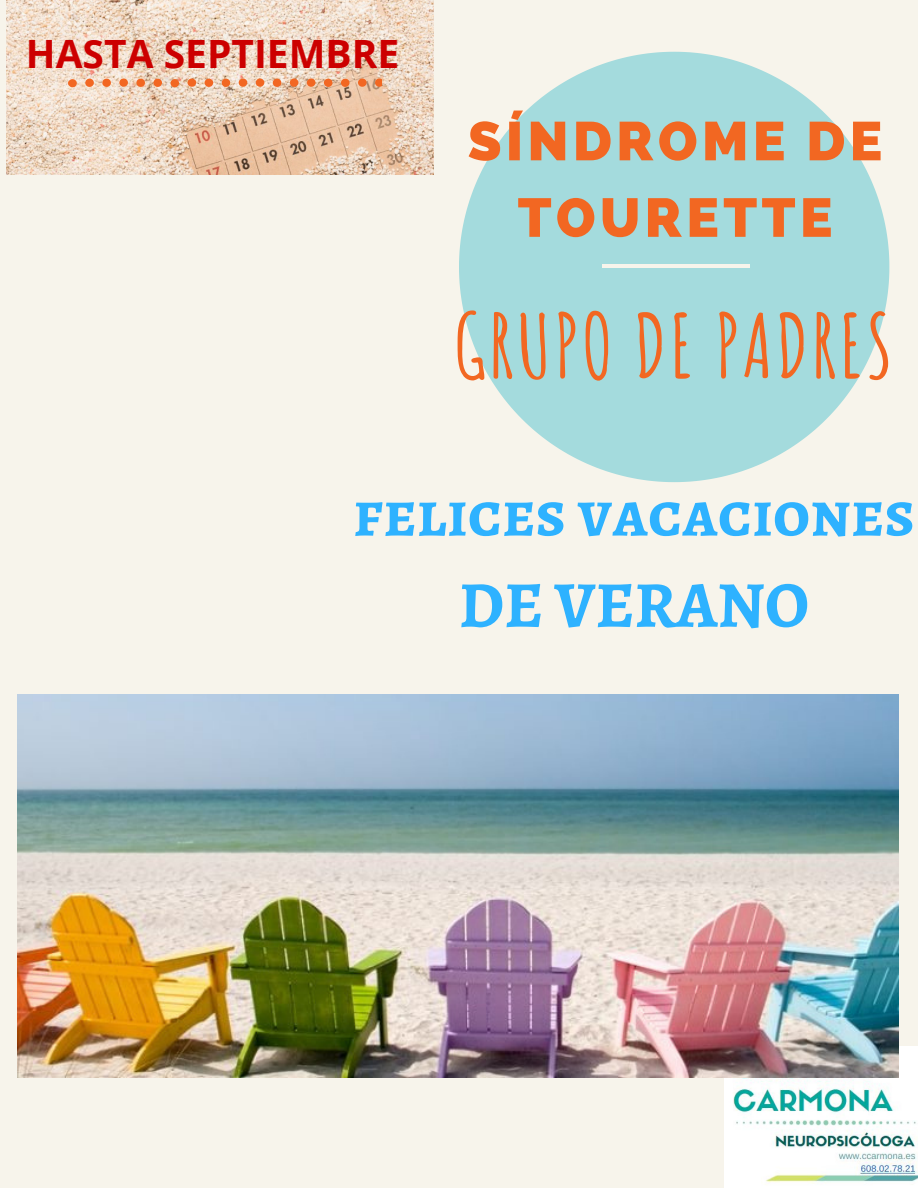
<style>
.page{position:relative;width:918px;height:1188px;background:#f7f4eb}
.page>*{position:absolute;margin:0;border:0;box-sizing:border-box;transform-origin:0 0}
.t1{font:700 87.15px "Amatic SC";letter-spacing:.03em;color:#f26722}
.t2{font:700 65.4px "Alegreya SC";color:#2eb2ff}
.t3{font:800 54.45px "Raleway";letter-spacing:.08em;color:#f26722}
.t4{font:700 39px "Open Sans";color:#c00}
</style>
<div class="page">
<svg style="left:459px;top:52px;width:430px;height:430px;fill:#a4dbdd"></svg>
<img style="left:7px;top:0;width:426px;height:174px">
<svg style="left:68px;top:79px;width:314px;height:8px;background:#eca57c"></svg>
<hr style="left:602px;top:264px;width:147px;height:4px;background:#f7f4eb">
<img style="left:724px;top:1046px;width:194px;height:142px">
<img style="left:18px;top:694px;width:880px;height:384px">
<p class="t4" style="left:26px;top:27px;width:375px">HASTA SEPTIEMBRE</p>
<p class="t3" style="left:468px;top:109px;width:416px">SÍNDROME DE</p>
<p class="t3" style="left:518px;top:186px;width:316px">TOURETTE</p>
<p class="t1" style="left:454px;top:290px;width:441px">GRUPO DE PADRES</p>
<p class="t2" style="left:353px;top:469px;width:563px">felices vacaciones</p>
<p class="t2" style="left:459px;top:560px;width:352px">DE VERANO</p>
</div>
